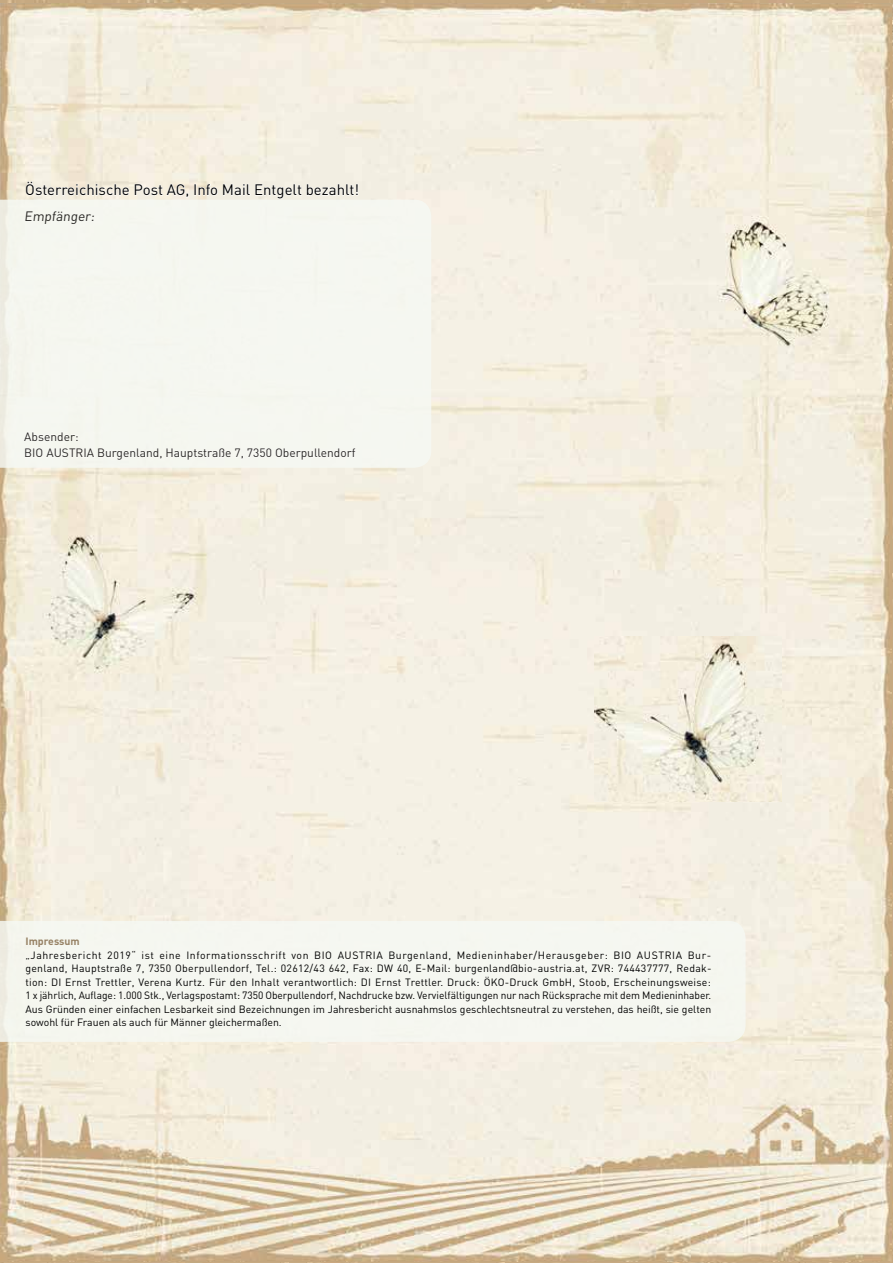
<style>
.page{position:relative;width:893px;height:1263px;background:#fff}
.page>*{position:absolute;margin:0;border:0;box-sizing:border-box;transform-origin:0 0}
.t1{font:15px "DIN";color:#000}
.t2{font:13.5px "DIN";color:#000}
.t3{font:12px/16.5px "DIN";color:#000}
.t4{font:10.5px/13.5px "DIN";color:#000;text-align:justify}
.t5{font:700 10.5px "DIN";color:#968164}
</style>
<div class="page">
<img style="left:0;top:2px;width:893px;height:1261px">
<div style="left:0;top:200px;width:431px;height:268px;background:#f5f7f0"></div>
<svg style="left:23px;top:431px;width:55px;height:10px"></svg>
<div style="left:25px;top:448px;width:331px;height:12px;background:#f6f7f2"></div>
<svg style="left:25px;top:181px;width:333px;height:18px"></svg>
<div style="left:0;top:921px;width:746px;height:121px;background:#f5f7f1"></div>
<hr style="left:0;top:0;width:893px;height:2px;background:#c6a981">
<img style="left:595px;top:637px;width:187px;height:164px">
<h1 class="t1" style="left:25px;top:180px;width:335px">Österreichische Post AG, Info Mail Entgelt bezahlt!</h1>
<p class="t2" style="left:24px;top:207px;width:74px">Empfänger:</p>
<p class="t3" style="left:24px;top:428px;width:333px">Absender:<br>BIO AUSTRIA Burgenland, Hauptstraße 7, 7350 Oberpullendorf</p>
<p class="t5" style="left:26px;top:934px;width:56px">Impressum</p>
<p class="t4" style="left:26px;top:948px;width:687px">„Jahresbericht 2019“ ist eine Informationsschrift von BIO AUSTRIA Burgenland, Medieninhaber/Herausgeber: BIO AUSTRIA Bur&shy;genland, Hauptstraße 7, 7350 Oberpullendorf, Tel.: 02612/43 642, Fax: DW 40, E-Mail: burgenland@bio-austria.at, ZVR: 744437777, Redak&shy;tion: DI Ernst Trettler, Verena Kurtz. Für den Inhalt verantwortlich: DI Ernst Trettler. Druck: ÖKO-Druck GmbH, Stoob, Erscheinungsweise:<br>1 x jährlich, Auflage: 1.000 Stk., Verlagspostamt: 7350 Oberpullendorf, Nachdrucke bzw. Vervielfältigungen nur nach Rücksprache mit dem Medieninhaber.<br>Aus Gründen einer einfachen Lesbarkeit sind Bezeichnungen im Jahresbericht ausnahmslos geschlechtsneutral zu verstehen, das heißt, sie gelten sowohl für Frauen als auch für Männer gleichermaßen.</p>
</div>
